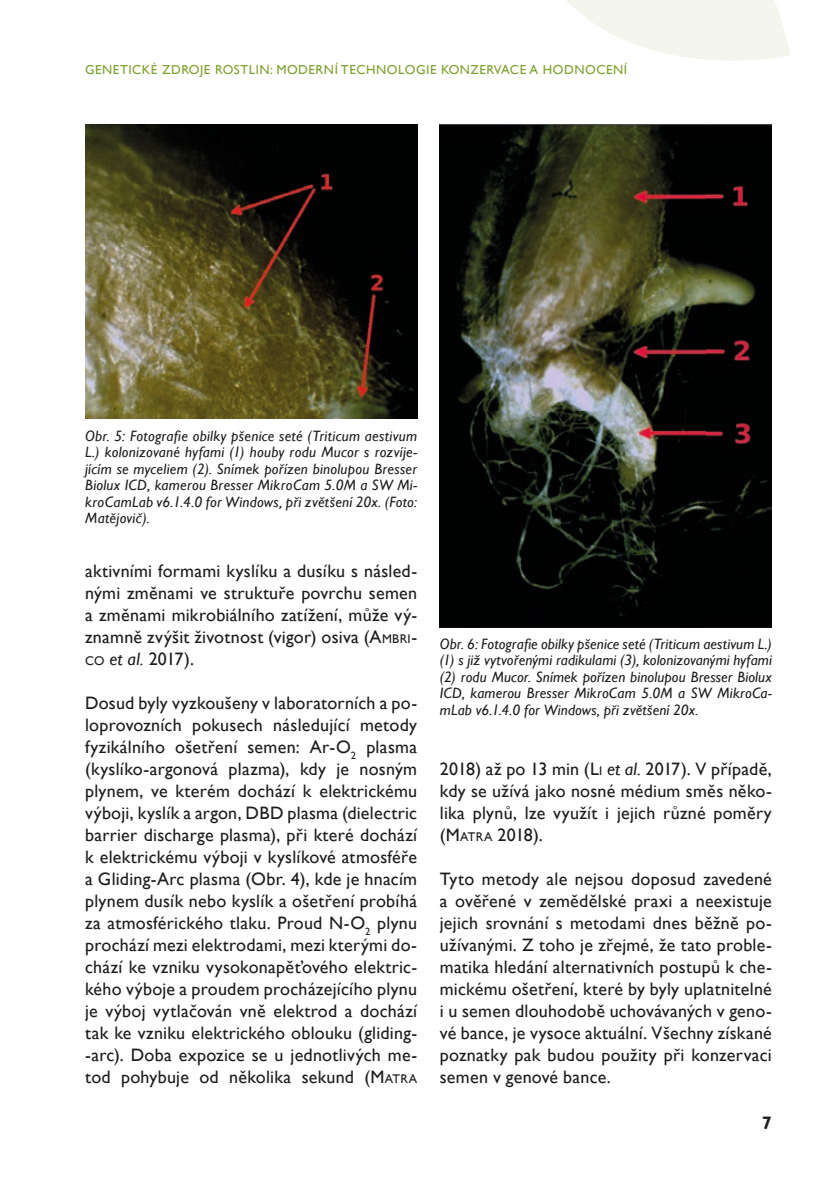
<style>
.page{position:relative;width:840px;height:1191px;background:#fff}
.page>*{position:absolute;margin:0;border:0;box-sizing:border-box;transform-origin:0 0}
.t1{font:18px/22px "Gill Sans";letter-spacing:.015em;color:#1d1d1b;text-align:justify}
.t2{font:700 18px "Gill Sans";color:#1d1d1b}
.t3{font:italic 15px/16.4px "Gill Sans";letter-spacing:.015em;color:#1d1d1b;text-align:justify}
.t4{font:13px "Gill Sans";letter-spacing:.04em;color:#7ba02d}
.s1{font-style:inherit}
.s2{font-size:12.6px}
.s3{font-style:italic}
</style>
<div class="page">
<svg style="left:566px;top:0;width:224px;height:61px"></svg>
<img style="left:85px;top:125px;width:332px;height:293px">
<img style="left:439px;top:125px;width:332px;height:502px">
<p class="t4" style="left:85px;top:62px;width:543px">GENETICKÉ ZDROJE ROSTLIN: MODERNÍ TECHNOLOGIE KONZERVACE A HODNOCENÍ</p>
<p class="t3" style="left:85px;top:427px;width:333px">Obr. 5: Fotografie obilky pšenice seté (Triticum aestivum L.) kolonizované hyfami (1) houby rodu Mucor s rozvíje&shy;jícím se myceliem (2). Snímek pořízen binolupou Bresser Biolux ICD, kamerou Bresser MikroCam 5.0M a SW Mi&shy;kroCamLab v6.1.4.0 for Windows, při zvětšení 20x. (Foto:<br>Matějovič).</p>
<p class="t1" style="left:85px;top:560px;width:333px">aktivními formami kyslíku a dusíku s násled&shy;nými změnami ve struktuře povrchu semen a změnami mikrobiálního zatížení, může vý&shy;znamně zvýšit životnost (vigor) osiva (<span class="s1">A</span><span class="s2">MBRI</span><span class="s1">-</span><span class="s2">CO</span> <span class="s3">et al.</span> 2017).</p>
<p class="t1" style="left:85px;top:692px;width:333px">Dosud byly vyzkoušeny v laboratorních a po&shy;loprovozních pokusech následující metody fyzikálního ošetření semen: Ar-O<sub>2</sub> plasma (kyslíko-argonová plazma), kdy je nosným plynem, ve kterém dochází k elektrickému výboji, kyslík a argon, DBD plasma (dielectric barrier discharge plasma), při které dochází k elektrickému výboji v kyslíkové atmosféře a Gliding-Arc plasma (Obr. 4), kde je hnacím plynem dusík nebo kyslík a ošetření probíhá za atmosférického tlaku. Proud N-O<sub>2</sub> plynu prochází mezi elektrodami, mezi kterými do&shy;chází ke vzniku vysokonapěťového elektric&shy;kého výboje a proudem procházejícího plynu je výboj vytlačován vně elektrod a dochází tak ke vzniku elektrického oblouku (gliding--arc). Doba expozice se u jednotlivých me&shy;tod pohybuje od několika sekund (<span class="s1">M</span><span class="s2">ATRA</span></p>
<p class="t3" style="left:439px;top:635px;width:333px">Obr. 6: Fotografie obilky pšenice seté (Triticum aestivum L.) (1) s již vytvořenými radikulami (3), kolonizovanými hyfami (2) rodu Mucor. Snímek pořízen binolupou Bresser Biolux ICD, kamerou Bresser MikroCam 5.0M a SW MikroCa&shy;mLab v6.1.4.0 for Windows, při zvětšení 20x.</p>
<p class="t1" style="left:439px;top:758px;width:333px">2018) až po 13 min (<span class="s1">L</span><span class="s2">I</span> <span class="s3">et al.</span> 2017). V případě, kdy se užívá jako nosné médium směs něko&shy;lika plynů, lze využít i jejich různé poměry (<span class="s1">M</span><span class="s2">ATRA</span> 2018).</p>
<p class="t1" style="left:439px;top:868px;width:333px">Tyto metody ale nejsou doposud zavedené a ověřené v zemědělské praxi a neexistuje jejich srovnání s metodami dnes běžně po&shy;užívanými. Z toho je zřejmé, že tato proble&shy;matika hledání alternativních postupů k che&shy;mickému ošetření, které by byly uplatnitelné i u semen dlouhodobě uchovávaných v geno&shy;vé bance, je vysoce aktuální. Všechny získané poznatky pak budou použity při konzervaci semen v genové bance.</p>
<p class="t2" style="left:761px;top:1111px;width:11px">7</p>
</div>
